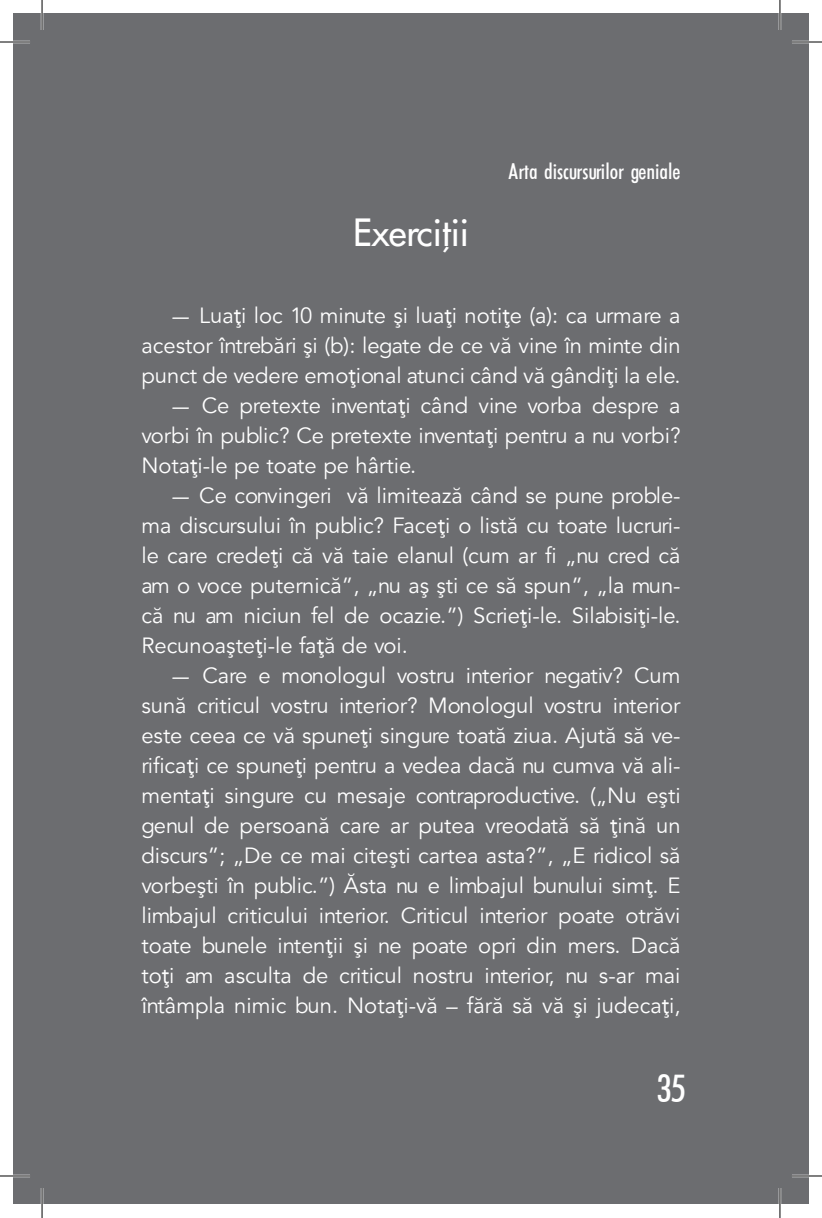
<style>
.page{position:relative;width:822px;height:1218px;background:#fff}
.page>*{position:absolute;margin:0;border:0;box-sizing:border-box;transform-origin:0 0}
.t1{font:500 condensed 38px "Futura BT";color:#fff}
.negativ_tit{font:36px "Futura Std Medium PE";color:#fff}
.t2{font:22px/30px "Avenir LT Book PE";color:#fff;text-align:justify}
.t3{font:22px "Futura BT Medium Condensed PE";color:#fff}
</style>
<div class="page">
<div style="left:42px;top:14px;width:765px;height:1190px;background:#6c6d70"></div>
<div style="left:14px;top:14px;width:28px;height:1190px;background:#6c6d70"></div>
<hr style="left:0;top:41px;width:30px;height:2px;background:#fff">
<hr style="left:791px;top:41px;width:30px;height:2px;background:#fff">
<hr style="left:0;top:1175px;width:30px;height:2px;background:#fff">
<hr style="left:791px;top:1175px;width:30px;height:2px;background:#fff">
<hr style="left:41px;top:0;width:2px;height:30px;background:#fff">
<hr style="left:41px;top:1188px;width:2px;height:30px;background:#fff">
<hr style="left:778px;top:0;width:2px;height:30px;background:#fff">
<hr style="left:778px;top:1188px;width:2px;height:30px;background:#fff">
<hr style="left:0;top:42px;width:30px;height:1px;background:#000">
<hr style="left:791px;top:42px;width:30px;height:1px;background:#000">
<hr style="left:0;top:1176px;width:30px;height:1px;background:#000">
<hr style="left:791px;top:1176px;width:30px;height:1px;background:#000">
<hr style="left:42px;top:0;width:1px;height:30px;background:#000">
<hr style="left:42px;top:1188px;width:1px;height:30px;background:#000">
<hr style="left:779px;top:0;width:1px;height:30px;background:#000">
<hr style="left:779px;top:1188px;width:1px;height:30px;background:#000">
<p class="negativ_tit" style="left:353px;top:210px;width:117px">Exerciții</p>
<p class="t3" style="left:508px;top:158px;width:173px">Arta discursurilor geniale</p>
<p class="t2" style="left:141px;top:301px;width:540px;text-indent:28px">— Luați loc 10 minute și luați notițe (a): ca urmare a acestor întrebări și (b): legate de ce vă vine în minte din punct de vedere emoțional atunci când vă gândiți la ele.</p>
<p class="t2" style="left:141px;top:391px;width:540px;text-indent:28px">— Ce pretexte inventați când vine vorba despre a vorbi în public? Ce pretexte inventați pentru a nu vorbi?<br>Notați-le pe toate pe hârtie.</p>
<p class="t2" style="left:141px;top:481px;width:540px;text-align:left;text-indent:28px">— Ce convingeri vă limitează când se pune proble&shy;ma discursului în public? Faceți o listă cu toate lucruri&shy;le care credeți că vă taie elanul (cum ar fi „nu cred că am o voce puternică”, „nu aș ști ce să spun”, „la mun&shy;că nu am niciun fel de ocazie.”) Scrieți-le. Silabisiți-le.<br>Recunoașteți-le față de voi.</p>
<p class="t2" style="left:141px;top:661px;width:540px;text-align:left;text-indent:28px">— Care e monologul vostru interior negativ? Cum sună criticul vostru interior? Monologul vostru interior este ceea ce vă spuneți singure toată ziua. Ajută să ve&shy;rificați ce spuneți pentru a vedea dacă nu cumva vă ali&shy;mentați singure cu mesaje contraproductive. („Nu ești genul de persoană care ar putea vreodată să țină un discurs”; „De ce mai citești cartea asta?”, „E ridicol să vorbești în public.”) Ăsta nu e limbajul bunului simț. E limbajul criticului interior. Criticul interior poate otrăvi toate bunele intenții și ne poate opri din mers. Dacă toți am asculta de criticul nostru interior, nu s-ar mai întâmpla nimic bun. Notați-vă – fără să vă și judecați,</p>
<p class="t1" style="left:656px;top:1065px;width:31px">35</p>
</div>
